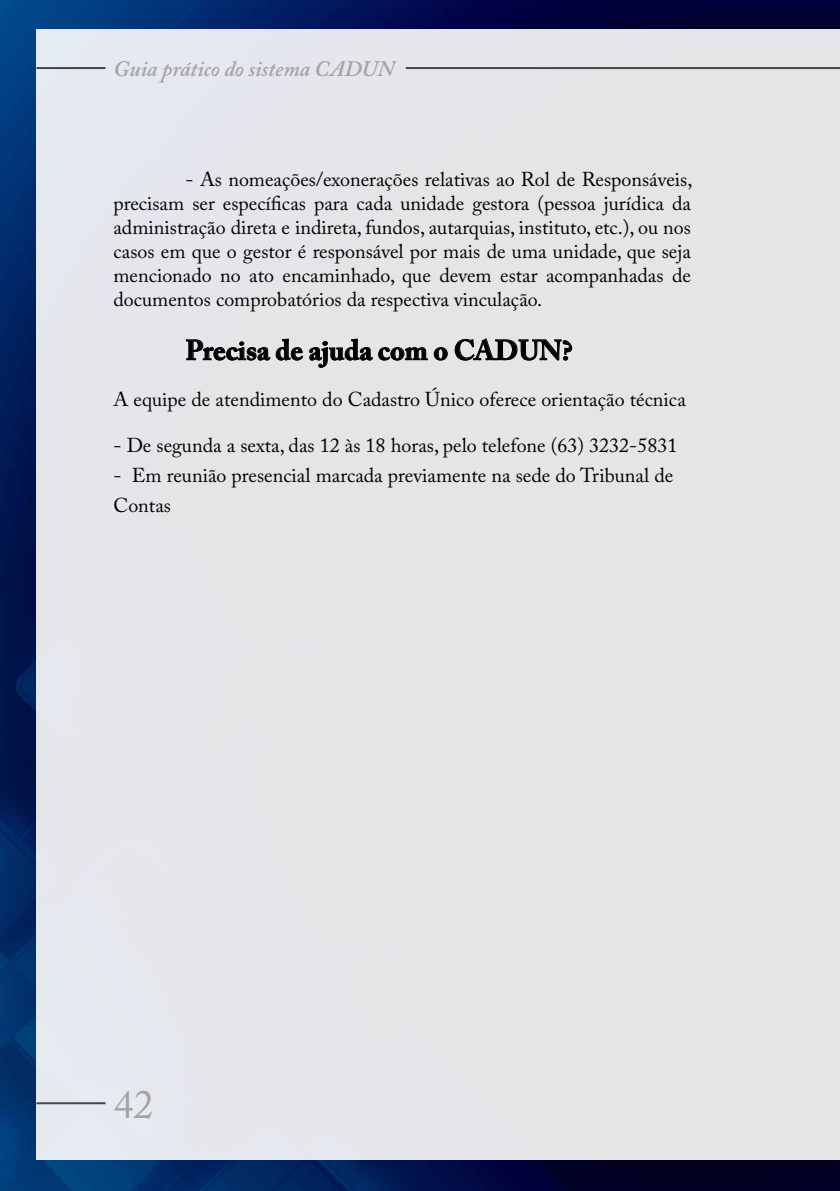
<style>
.page{position:relative;width:840px;height:1191px;background:#fff}
.page>*{position:absolute;margin:0;border:0;box-sizing:border-box;transform-origin:0 0}
.t1{font:40px "Adobe Caslon Pro";color:#a8a1a3}
.t2{font:700 28px "Adobe Caslon Pro";color:#000}
.t3{font:italic 600 22px "Adobe Caslon Pro";color:#a8a1a3}
.t4{font:20px/24px "Adobe Caslon Pro";color:#000;text-align:justify}
</style>
<div class="page">
<img style="left:0;top:0;width:839px;height:1191px">
<div style="left:36px;top:29px;width:803px;height:1130px;background:#e5e5e6"></div>
<hr style="left:405px;top:67px;width:434px;height:2px;background:#000">
<hr style="left:36px;top:67px;width:69px;height:2px;background:#000">
<hr style="left:36px;top:1102px;width:69px;height:2px;background:#000">
<svg style="left:186px;top:338px;width:262px;height:30px"></svg>
<svg style="left:454px;top:338px;width:118px;height:23px"></svg>
<p class="t3" style="left:113px;top:55px;width:282px">Guia prático do sistema CADUN</p>
<p class="t4" style="left:113px;top:167px;width:580px;text-indent:72px">- As nomeações/exonerações relativas ao Rol de Responsáveis, precisam ser específicas para cada unidade gestora (pessoa jurídica da administração direta e indireta, fundos, autarquias, instituto, etc.), ou nos casos em que o gestor é responsável por mais de uma unidade, que seja mencionado no ato encaminhado, que devem estar acompanhadas de documentos comprobatórios da respectiva vinculação.</p>
<h2 class="t2" style="left:185px;top:334px;width:388px">Precisa de ajuda com o CADUN?</h2>
<p class="t4" style="left:113px;top:387px;width:573px">A equipe de atendimento do Cadastro Único oferece orientação técnica</p>
<p class="t4" style="left:113px;top:433px;width:565px">- De segunda a sexta, das 12 às 18 horas, pelo telefone (63) 3232-5831</p>
<p class="t4" style="left:113px;top:460px;width:561px;line-height:30px">- Em reunião presencial marcada previamente na sede do Tribunal de<br>Contas</p>
<h1 class="t1" style="left:113px;top:1081px;width:41px">42</h1>
</div>
